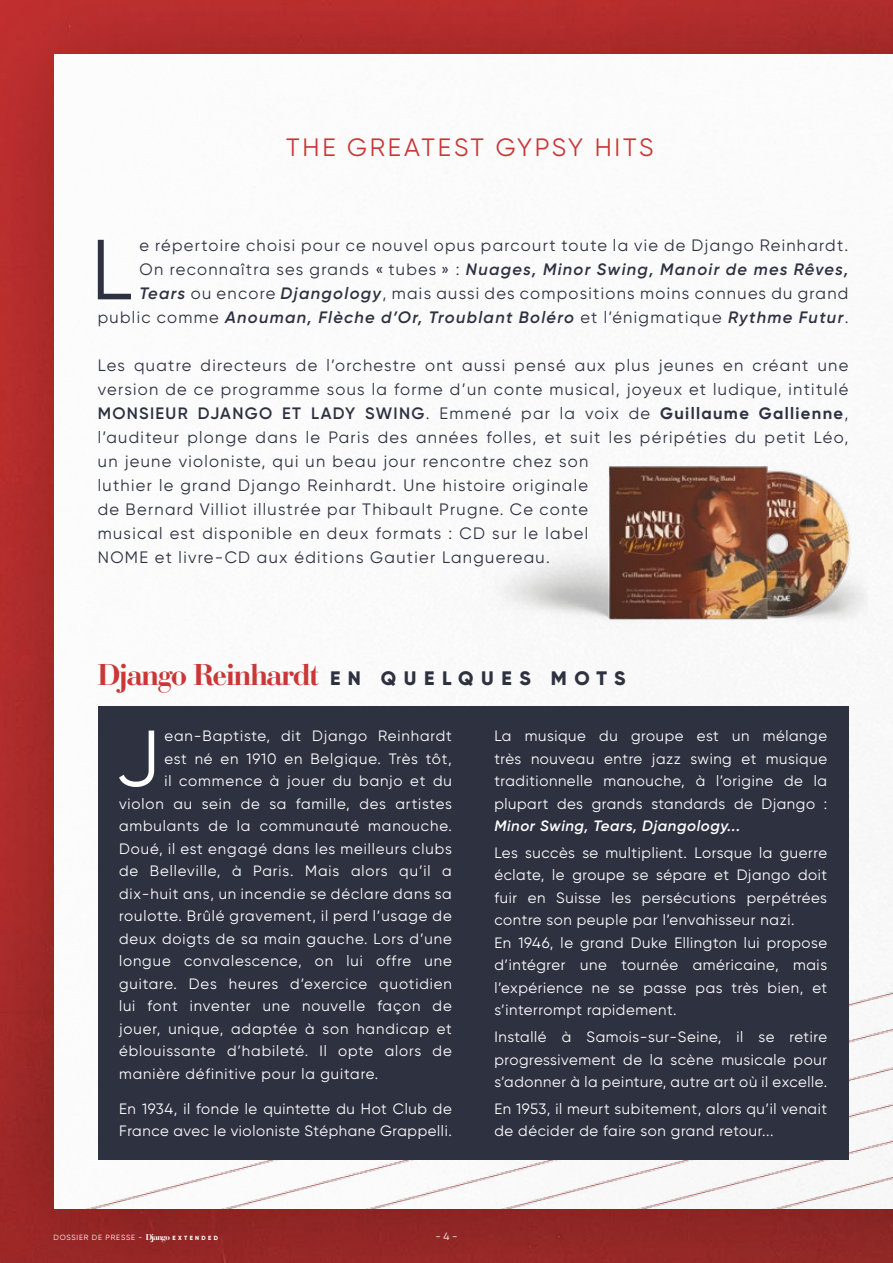
<style>
.page{position:relative;width:893px;height:1263px;background:#fff}
.page>*{position:absolute;margin:0;border:0;box-sizing:border-box;transform-origin:0 0}
.t1{font:85.05px "Gilroy";color:#2e3140}
.t2{font:79.35px "Gilroy";color:#fff}
.t3{font:700 31.5px "Bauer Bodoni BT";letter-spacing:-.03em;color:#cb3738}
.t4{font:25.05px "Gilroy";letter-spacing:.11em;color:#cb3738}
.t5{font:16.5px/24px "Gilroy";letter-spacing:.08em;color:#2e3140;text-align:right}
.t6{font:15px/22.5px "Gilroy";letter-spacing:.04em;color:#fff}
.t7{font:15px "Gilroy";letter-spacing:.06em;color:#fff}
.t8{font:italic 600 15px "Gilroy";letter-spacing:.04em;color:#fff}
.t9{font:10.5px "Gilroy";color:#fff}
.t10{font:7.5px "Gilroy";letter-spacing:.11em;color:#fff}
.s1{font-weight:600;font-style:italic}
.s2{font-weight:600}
.s3{font-weight:700}
.s4{font-family:"Gilroy";font-weight:800;font-size:19.5px;color:#2e3140}
.s5{font-family:"Bauer Bodoni BT";font-weight:700;font-size:9px}
.s6{font-weight:800;font-size:6px}
</style>
<div class="page">
<div style="left:0;top:0;width:893px;height:1263px;background:#000;opacity:.25"></div>
<img style="left:54px;top:54px;width:839px;height:890px">
<img style="left:54px;top:944px;width:839px;height:265px">
<div style="left:98px;top:706px;width:750px;height:453px;background:#2e3140"></div>
<img style="left:483px;top:456px;width:385px;height:195px">
<h3 class="t4" style="left:286px;top:132px;width:369px">THE GREATEST GYPSY HITS</h3>
<p class="t5" style="left:98px;top:233px;width:752px">e répertoire choisi pour ce nouvel opus parcourt toute la vie de Django Reinhardt.<br>On reconnaîtra ses grands « tubes » : <span class="s1">Nuages, Minor Swing, Manoir de mes Rêves, Tears</span> ou encore <span class="s1">Djangology</span>, mais aussi des compositions moins connues du grand public comme <span class="s1">Anouman, Flèche d’Or, Troublant Boléro</span> et l’énigmatique <span class="s1">Rythme Futur</span>.</p>
<p class="t5" style="left:98px;top:353px;width:752px;text-align:left">Les quatre directeurs de l’orchestre ont aussi pensé aux plus jeunes en créant une version de ce programme sous la forme d’un conte musical, joyeux et ludique, intitulé <span class="s2">MONSIEUR DJANGO ET LADY SWING</span>. Emmené par la voix de <span class="s3">Guillaume Gallienne</span>, l’auditeur plonge dans le Paris des années folles, et suit les péripéties du petit Léo, un jeune violoniste, qui un beau jour rencontre chez son<br>luthier le grand Django Reinhardt. Une histoire originale<br>de Bernard Villiot illustrée par Thibault Prugne. Ce conte<br>musical est disponible en deux formats : CD sur le label<br>NOME et livre-CD aux éditions Gautier Languereau.</p>
<h1 class="t1" style="left:91px;top:218px;width:43px">L</h1>
<h3 class="t3" style="left:98px;top:654px;width:529px">Django Reinhardt <span class="s4">E N Q U E L Q U E S M O T S</span></h3>
<h2 class="t2" style="left:116px;top:710px;width:45px">J</h2>
<p class="t7" style="left:164px;top:727px;width:289px">ean-Baptiste, dit Django Reinhardt</p>
<p class="t7" style="left:164px;top:749px;width:289px">est né en 1910 en Belgique. Très tôt,</p>
<p class="t7" style="left:164px;top:772px;width:289px">il commence à jouer du banjo et du</p>
<p class="t7" style="left:119px;top:794px;width:334px">violon au sein de sa famille, des artistes</p>
<p class="t7" style="left:119px;top:817px;width:334px">ambulants de la communauté manouche.</p>
<p class="t7" style="left:119px;top:839px;width:334px">Doué, il est engagé dans les meilleurs clubs</p>
<p class="t7" style="left:119px;top:862px;width:334px">de Belleville, à Paris. Mais alors qu’il a</p>
<p class="t7" style="left:119px;top:884px;width:334px">dix-huit ans, un incendie se déclare dans sa</p>
<p class="t7" style="left:119px;top:907px;width:334px">roulotte. Brûlé gravement, il perd l’usage de</p>
<p class="t7" style="left:119px;top:929px;width:334px">deux doigts de sa main gauche. Lors d’une</p>
<p class="t7" style="left:119px;top:952px;width:334px">longue convalescence, on lui offre une</p>
<p class="t7" style="left:119px;top:974px;width:334px">guitare. Des heures d’exercice quotidien</p>
<p class="t7" style="left:119px;top:997px;width:334px">lui font inventer une nouvelle façon de</p>
<p class="t7" style="left:119px;top:1019px;width:334px">jouer, unique, adaptée à son handicap et</p>
<p class="t7" style="left:119px;top:1042px;width:334px">éblouissante d’habileté. Il opte alors de</p>
<p class="t7" style="left:119px;top:1064px;width:261px">manière définitive pour la guitare.</p>
<p class="t6" style="left:119px;top:1097px;width:334px">En 1934, il fonde le quintette du Hot Club de<br>France avec le violoniste Stéphane Grappelli.</p>
<p class="t10" style="left:54px;top:1232px;width:166px">DOSSIER DE PRESSE - <span class="s5">Django</span> <span class="s6">E X T E N D E D</span></p>
<p class="t9" style="left:435px;top:1230px;width:24px">- 4 -</p>
<p class="t6" style="left:494px;top:724px;width:334px;text-align:justify">La musique du groupe est un mélange très nouveau entre jazz swing et musique traditionnelle manouche, à l’origine de la plupart des grands standards de Django :</p>
<p class="t8" style="left:494px;top:816px;width:247px">Minor Swing, Tears, Djangology...</p>
<p class="t6" style="left:494px;top:841px;width:334px">Les succès se multiplient. Lorsque la guerre éclate, le groupe se sépare et Django doit fuir en Suisse les persécutions perpétrées contre son peuple par l’envahisseur nazi.<br>En 1946, le grand Duke Ellington lui propose d’intégrer une tournée américaine, mais l’expérience ne se passe pas très bien, et s’interrompt rapidement.</p>
<p class="t6" style="left:494px;top:1025px;width:334px;text-align:justify">Installé à Samois-sur-Seine, il se retire progressivement de la scène musicale pour s’adonner à la peinture, autre art où il excelle.</p>
<p class="t6" style="left:494px;top:1097px;width:334px">En 1953, il meurt subitement, alors qu’il venait de décider de faire son grand retour...</p>
</div>
